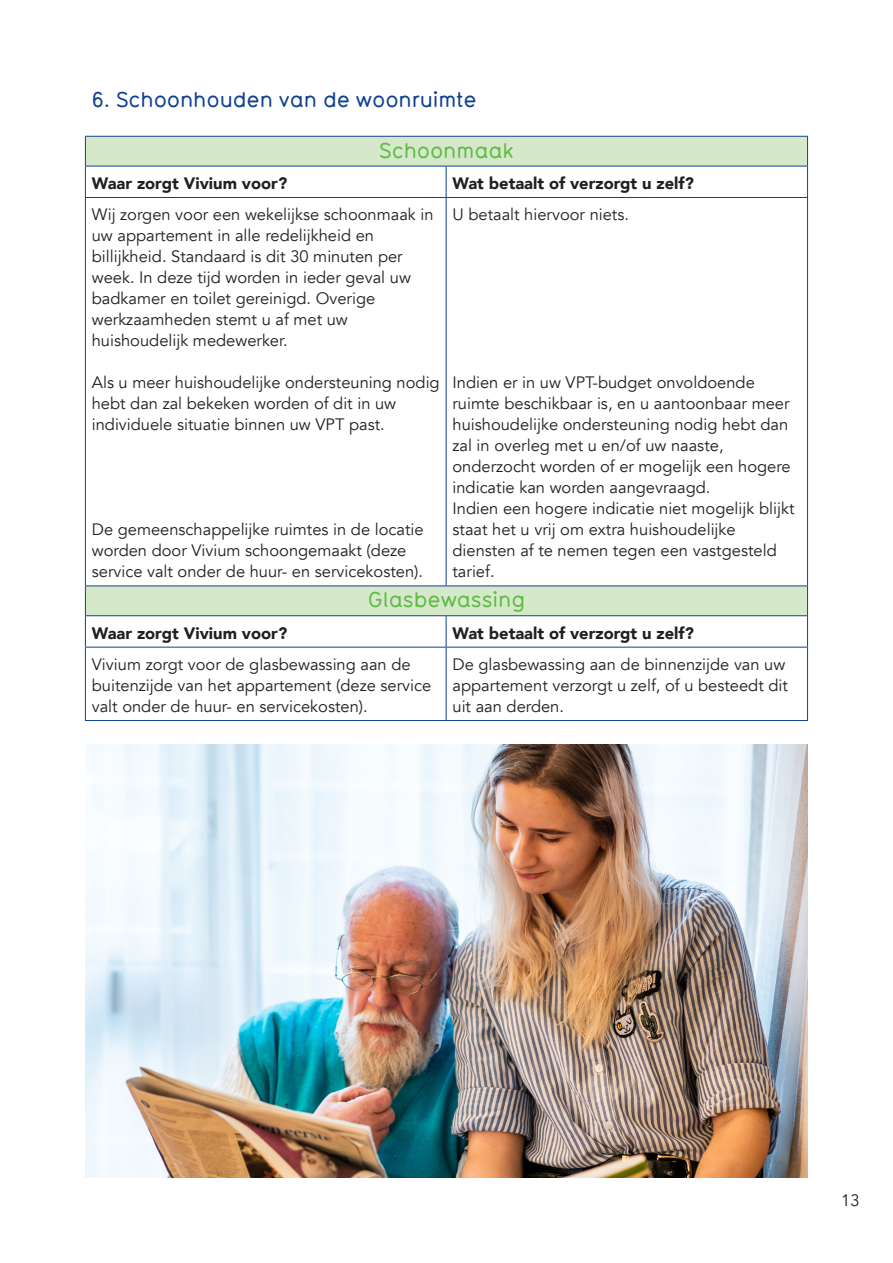
<style>
.page{position:relative;width:893px;height:1263px;background:#fff}
.page>*{position:absolute;margin:0;border:0;box-sizing:border-box;transform-origin:0 0}
.kopje{font:21px "Typ Med";color:#0f4191}
.kopje-2{font:21px "Typ Med";color:#60bb46}
.tekst{font:16.5px/21px "Avenir";color:#231f20}
.tekst-2{font:900 16.5px "Avenir";color:#231f20}
</style>
<div class="page">
<svg style="left:86px;top:137px;width:721px;height:478px"></svg>
<hr style="left:85px;top:166px;width:1px;height:31px;background:#0f4191">
<hr style="left:446px;top:166px;width:1px;height:31px;background:#0f4191">
<hr style="left:807px;top:166px;width:1px;height:31px;background:#0f4191">
<hr style="left:85px;top:197px;width:361px;height:1px;background:#0f4191">
<hr style="left:85px;top:198px;width:1px;height:387px;background:#0f4191">
<hr style="left:446px;top:197px;width:202px;height:1px;background:#0f4191">
<hr style="left:446px;top:198px;width:1px;height:387px;background:#0f4191">
<hr style="left:648px;top:197px;width:160px;height:1px;background:#0f4191">
<hr style="left:807px;top:198px;width:1px;height:387px;background:#0f4191">
<hr style="left:85px;top:616px;width:1px;height:31px;background:#0f4191">
<hr style="left:446px;top:616px;width:1px;height:31px;background:#0f4191">
<hr style="left:807px;top:616px;width:1px;height:31px;background:#0f4191">
<hr style="left:85px;top:647px;width:361px;height:1px;background:#0f4191">
<hr style="left:85px;top:647px;width:1px;height:73px;background:#0f4191">
<hr style="left:446px;top:647px;width:202px;height:1px;background:#0f4191">
<hr style="left:446px;top:647px;width:1px;height:73px;background:#0f4191">
<hr style="left:648px;top:647px;width:160px;height:1px;background:#0f4191">
<hr style="left:807px;top:647px;width:1px;height:73px;background:#0f4191">
<hr style="left:85px;top:720px;width:361px;height:1px;background:#0f4191">
<hr style="left:446px;top:720px;width:202px;height:1px;background:#0f4191">
<hr style="left:648px;top:720px;width:160px;height:1px;background:#0f4191">
<hr style="left:85px;top:136px;width:361px;height:1px;background:#0f4191">
<svg style="left:85px;top:137px;width:1px;height:29px"></svg>
<hr style="left:446px;top:136px;width:202px;height:1px;background:#0f4191">
<hr style="left:648px;top:136px;width:160px;height:1px;background:#0f4191">
<svg style="left:807px;top:137px;width:1px;height:29px"></svg>
<hr style="left:85px;top:166px;width:361px;height:1px;background:#0f4191">
<hr style="left:446px;top:166px;width:202px;height:1px;background:#0f4191">
<hr style="left:648px;top:166px;width:160px;height:1px;background:#0f4191">
<hr style="left:85px;top:585px;width:361px;height:1px;background:#0f4191">
<svg style="left:85px;top:586px;width:1px;height:29px"></svg>
<hr style="left:446px;top:585px;width:202px;height:1px;background:#0f4191">
<hr style="left:648px;top:585px;width:160px;height:1px;background:#0f4191">
<svg style="left:807px;top:586px;width:1px;height:29px"></svg>
<hr style="left:85px;top:615px;width:361px;height:1px;background:#0f4191">
<hr style="left:446px;top:615px;width:202px;height:1px;background:#0f4191">
<hr style="left:648px;top:615px;width:160px;height:1px;background:#0f4191">
<img style="left:85px;top:744px;width:723px;height:434px">
<p class="kopje" style="left:92px;top:85px;width:386px">6. Schoonhouden van de woonruimte</p>
<p class="kopje-2" style="left:379px;top:136px;width:136px">Schoonmaak</p>
<p class="tekst-2" style="left:92px;top:169px;width:197px">Waar zorgt Vivium voor?</p>
<p class="tekst-2" style="left:452px;top:169px;width:243px">Wat betaalt of verzorgt u zelf?</p>
<p class="tekst" style="left:92px;top:204px;width:343px">Wij zorgen voor een wekelijkse schoonmaak in uw appartement in alle redelijkheid en billijkheid. Standaard is dit 30 minuten per week. In deze tijd worden in ieder geval uw badkamer en toilet gereinigd. Overige werkzaamheden stemt u af met uw huishoudelijk medewerker.</p>
<p class="tekst" style="left:92px;top:372px;width:349px">Als u meer huishoudelijke ondersteuning nodig hebt dan zal bekeken worden of dit in uw individuele situatie binnen uw VPT past.</p>
<p class="tekst" style="left:452px;top:204px;width:178px">U betaalt hiervoor niets.</p>
<p class="tekst" style="left:452px;top:372px;width:340px">Indien er in uw VPT-budget onvoldoende ruimte beschikbaar is, en u aantoonbaar meer huishoudelijke ondersteuning nodig hebt dan zal in overleg met u en/of uw naaste, onderzocht worden of er mogelijk een hogere indicatie kan worden aangevraagd.</p>
<p class="tekst" style="left:452px;top:498px;width:343px">Indien een hogere indicatie niet mogelijk blijkt staat het u vrij om extra huishoudelijke diensten af te nemen tegen een vastgesteld tarief.</p>
<p class="kopje-2" style="left:368px;top:586px;width:159px">Glasbewassing</p>
<p class="tekst" style="left:92px;top:519px;width:333px">De gemeenschappelijke ruimtes in de locatie worden door Vivium schoongemaakt (deze service valt onder de huur- en servicekosten).</p>
<p class="tekst-2" style="left:92px;top:619px;width:197px">Waar zorgt Vivium voor?</p>
<p class="tekst-2" style="left:452px;top:619px;width:243px">Wat betaalt of verzorgt u zelf?</p>
<p class="tekst" style="left:92px;top:654px;width:341px">Vivium zorgt voor de glasbewassing aan de buitenzijde van het appartement (deze service valt onder de huur- en servicekosten).</p>
<p class="tekst" style="left:452px;top:654px;width:337px">De glasbewassing aan de binnenzijde van uw appartement verzorgt u zelf, of u besteedt dit uit aan derden.</p>
<p class="tekst" style="left:841px;top:1190px;width:20px">13</p>
</div>
